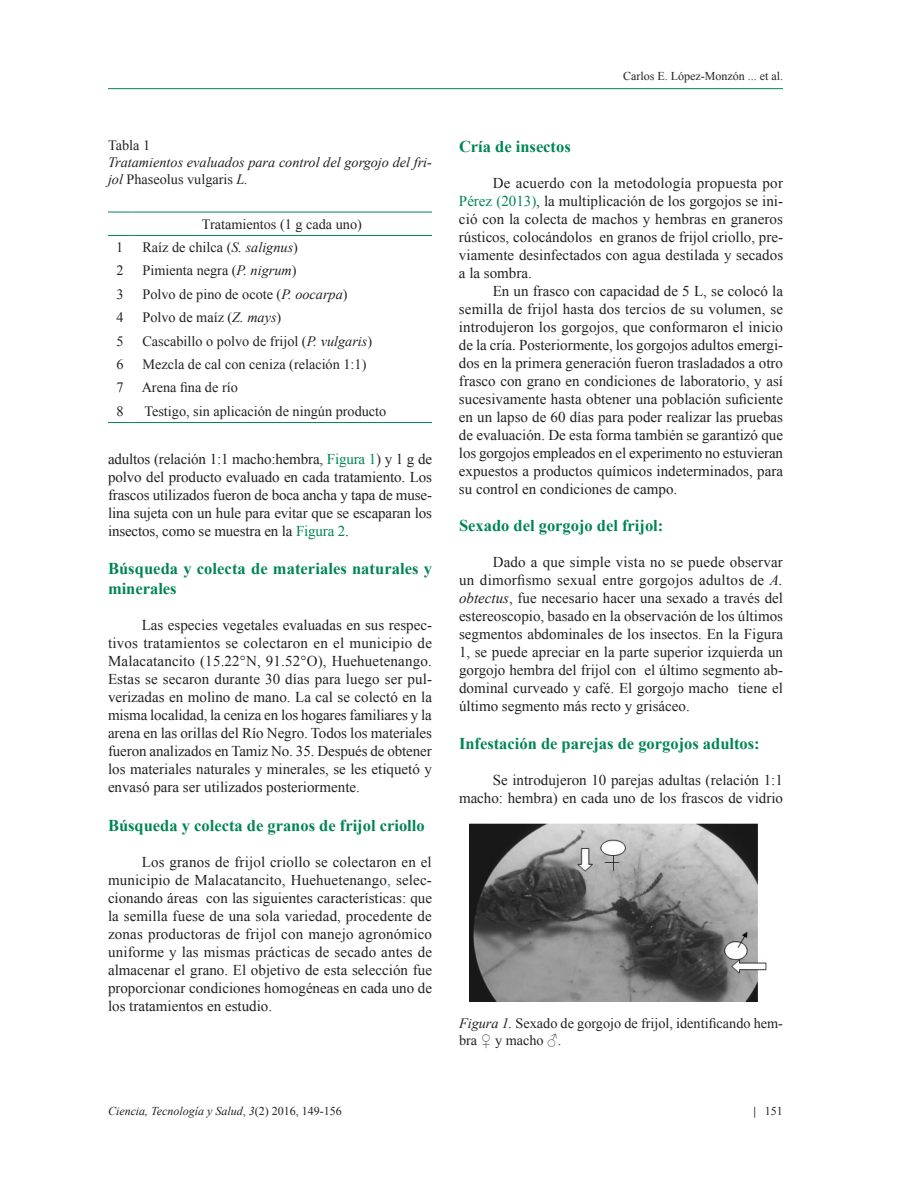
<style>
.page{position:relative;width:918px;height:1188px;background:#fff}
.page>*{position:absolute;margin:0;border:0;box-sizing:border-box;transform-origin:0 0}
.t1{font:700 16.5px/19.8px "Times New Roman";color:#008553}
.t2{font:15px/18px "Times New Roman";color:#231f20;text-align:justify}
.t3{font:14.25px/17.1px "Times New Roman";color:#231f20}
.t4{font:italic 14.25px/17.1px "Times New Roman";color:#231f20}
.t5{font:italic 12px "Times New Roman";color:#231f20}
.t6{font:12px "Times New Roman";color:#231f20}
.s1{font-style:normal}
.s2{font-style:italic}
.s3{color:#008553}
.s4{color:#0070c0}
.s5{font-weight:700}
</style>
<div class="page">
<hr style="left:108px;top:88px;width:675px;height:1px;background:#008553">
<svg style="left:108px;top:212px;width:24px;height:1px"></svg>
<hr style="left:132px;top:212px;width:300px;height:1px;background:#008553">
<svg style="left:108px;top:235px;width:24px;height:1px"></svg>
<hr style="left:132px;top:235px;width:300px;height:1px;background:#008553">
<svg style="left:108px;top:422px;width:24px;height:1px"></svg>
<hr style="left:132px;top:422px;width:300px;height:1px;background:#008553">
<img style="left:470px;top:823px;width:297px;height:178px">
<p class="t3" style="left:108px;top:137px;width:44px">Tabla 1</p>
<p class="t4" style="left:108px;top:154px;width:326px">Tratamientos evaluados para control del gorgojo del fri&shy;jol <span class="s1">Phaseolus vulgaris</span> L.</p>
<p class="t3" style="left:202px;top:215px;width:162px">Tratamientos (1 g cada uno)</p>
<p class="t3" style="left:116px;top:239px;width:9px">1</p>
<p class="t3" style="left:142px;top:239px;width:157px">Raíz de chilca (<span class="s2">S. salignus</span>)</p>
<p class="t3" style="left:116px;top:262px;width:9px">2</p>
<p class="t3" style="left:142px;top:262px;width:156px">Pimienta negra (<span class="s2">P. nigrum</span>)</p>
<p class="t3" style="left:116px;top:285px;width:9px">3</p>
<p class="t3" style="left:142px;top:285px;width:207px">Polvo de pino de ocote (<span class="s2">P. oocarpa</span>)</p>
<p class="t3" style="left:116px;top:309px;width:9px">4</p>
<p class="t3" style="left:142px;top:309px;width:140px">Polvo de maíz (<span class="s2">Z. mays</span>)</p>
<p class="t3" style="left:116px;top:332px;width:9px">5</p>
<p class="t3" style="left:142px;top:332px;width:231px">Cascabillo o polvo de frijol (<span class="s2">P. vulgaris</span>)</p>
<p class="t3" style="left:116px;top:356px;width:9px">6</p>
<p class="t3" style="left:142px;top:356px;width:225px">Mezcla de cal con ceniza (relación 1:1)</p>
<p class="t3" style="left:116px;top:379px;width:9px">7</p>
<p class="t3" style="left:142px;top:379px;width:98px">Arena fina de río</p>
<p class="t3" style="left:116px;top:402px;width:9px">8</p>
<p class="t3" style="left:144px;top:402px;width:244px">Testigo, sin aplicación de ningún producto</p>
<p class="t2" style="left:108px;top:450px;width:326px">adultos (relación 1:1 macho:hembra, <span class="s3">Figura 1</span>) y 1 g de polvo del producto evaluado en cada tratamiento. Los frascos utilizados fueron de boca ancha y tapa de muse&shy;lina sujeta con un hule para evitar que se escaparan los insectos, como se muestra en la <span class="s3">Figura 2</span>.</p>
<p class="t1" style="left:108px;top:558px;width:326px">Búsqueda y colecta de materiales naturales y minerales</p>
<p class="t2" style="left:108px;top:615px;width:326px;text-indent:34px">Las especies vegetales evaluadas en sus respec&shy;tivos tratamientos se colectaron en el municipio de Malacatancito (15.22°N, 91.52°O), Huehuetenango.<br>Estas se secaron durante 30 días para luego ser pul&shy;verizadas en molino de mano. La cal se colectó en la misma localidad, la ceniza en los hogares familiares y la arena en las orillas del Río Negro. Todos los materiales fueron analizados en Tamiz No. 35. Después de obtener los materiales naturales y minerales, se les etiquetó y envasó para ser utilizados posteriormente.</p>
<p class="t1" style="left:108px;top:815px;width:318px">Búsqueda y colecta de granos de frijol criollo</p>
<p class="t2" style="left:108px;top:853px;width:326px;text-indent:34px">Los granos de frijol criollo se colectaron en el municipio de Malacatancito, Huehuetenango<span class="s4">,</span> selec&shy;cionando áreas con las siguientes características: que la semilla fuese de una sola variedad, procedente de zonas productoras de frijol con manejo agronómico uniforme y las mismas prácticas de secado antes de almacenar el grano. El objetivo de esta selección fue proporcionar condiciones homogéneas en cada uno de los tratamientos en estudio.</p>
<p class="t6" style="left:623px;top:67px;width:161px">Carlos E. López-Monzón ... et al.</p>
<p class="t1" style="left:459px;top:136px;width:113px">Cría de insectos</p>
<p class="t2" style="left:459px;top:173px;width:326px;text-indent:34px">De acuerdo con la metodología propuesta por <span class="s3">Pérez (2013)</span>, la multiplicación de los gorgojos se ini&shy;ció con la colecta de machos y hembras en graneros rústicos, colocándolos en granos de frijol criollo, pre&shy;viamente desinfectados con agua destilada y secados a la sombra.</p>
<p class="t2" style="left:459px;top:281px;width:326px;text-indent:34px">En un frasco con capacidad de 5 L, se colocó la semilla de frijol hasta dos tercios de su volumen, se introdujeron los gorgojos, que conformaron el inicio de la cría. Posteriormente, los gorgojos adultos emergi&shy;dos en la primera generación fueron trasladados a otro frasco con grano en condiciones de laboratorio, y así sucesivamente hasta obtener una población suficiente en un lapso de 60 días para poder realizar las pruebas de evaluación. De esta forma también se garantizó que los gorgojos empleados en el experimento no estuvieran expuestos a productos químicos indeterminados, para su control en condiciones de campo.</p>
<p class="t1" style="left:459px;top:516px;width:206px">Sexado del gorgojo del frijol:</p>
<p class="t2" style="left:459px;top:553px;width:326px;text-indent:34px">Dado a que simple vista no se puede observar un dimorfismo sexual entre gorgojos adultos de <span class="s2">A. obtectus</span>, fue necesario hacer una sexado a través del estereoscopio, basado en la observación de los últimos segmentos abdominales de los insectos. En la Figura 1, se puede apreciar en la parte superior izquierda un gorgojo hembra del frijol con el último segmento ab&shy;dominal curveado y café. El gorgojo macho tiene el último segmento más recto y grisáceo.</p>
<p class="t1" style="left:459px;top:733px;width:302px">Infestación de parejas de gorgojos adultos:</p>
<p class="t2" style="left:459px;top:771px;width:326px;text-align:right">Se introdujeron 10 parejas adultas (relación 1:1 macho: hembra) en cada uno de los frascos de vidrio</p>
<p class="t3" style="left:459px;top:1015px;width:326px"><span class="s2">Figura 1.</span> Sexado de gorgojo de frijol, identificando hem&shy;bra ♀ y macho ♂.</p>
<p class="t5" style="left:108px;top:1103px;width:235px">Ciencia, Tecnología y Salud<span class="s1">,</span> 3<span class="s1">(2) 2016, 149-156</span></p>
<p class="t6" style="left:753px;top:1103px;width:31px"><span class="s5">|</span> 151</p>
</div>
